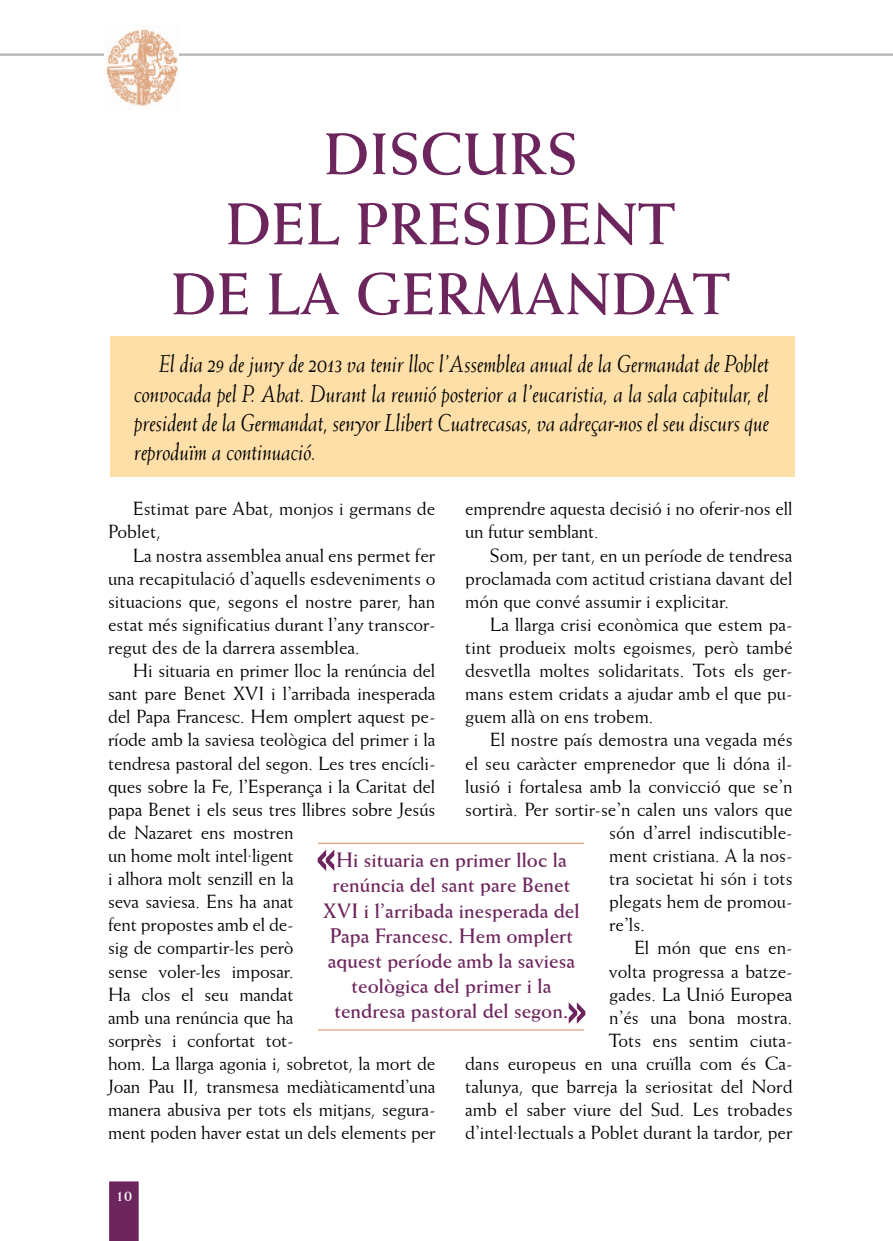
<style>
.page{position:relative;width:893px;height:1241px;background:#fff}
.page>*{position:absolute;margin:0;border:0;box-sizing:border-box;transform-origin:0 0}
.t1{font:700 59.5px/70px "Weiss BT";color:#6d255d;text-align:right}
.t2{font:italic 24.5px/29.4px "Weiss BT";color:#000;text-align:justify;scale:.95 1}
.t3{font:700 21px/25.2px "Weiss BT";color:#6d255d;text-align:center}
.t4{font:19.25px/23.1px "Weiss BT";letter-spacing:-.01em;color:#000}
.t5{font:700 15.75px "Weiss BT";color:#fff}
</style>
<div class="page">
<svg style="left:109px;top:1181px;width:30px;height:59px"></svg>
<hr style="left:0;top:54px;width:893px;height:1px;background:#b1b3b4">
<div style="left:110px;top:337px;width:684px;height:140px;background:#fedfa8"></div>
<hr style="left:318px;top:1029px;width:266px;height:1px;background:#dca37c">
<hr style="left:318px;top:842px;width:266px;height:1px;background:#dca37c">
<svg style="left:317px;top:849px;width:18px;height:22px"></svg>
<svg style="left:568px;top:1002px;width:18px;height:22px"></svg>
<img style="left:104px;top:29px;width:75px;height:77px">
<h1 class="t1" style="left:324px;top:118px;width:218px">Discurs</h1>
<h1 class="t1" style="left:225px;top:188px;width:39px">del</h1>
<h1 class="t1" style="left:355px;top:188px;width:68px">preside</h1>
<h1 class="t1" style="left:171px;top:188px;width:488px">nt<br>de la Germandat</h1>
<p class="t2" style="left:135px;top:348px;width:670px;text-indent:25px">El dia 29 de juny de 2013 va tenir lloc l’Assemblea anual de la Germandat de Poblet convocada pel P. Abat. Durant la reunió posterior a l’eucaristia, a la sala capitular, el president de la Germandat, senyor Llibert Cuatrecasas, va adreçar-nos el seu discurs que reproduïm a continuació.</p>
<p class="t4" style="left:465px;top:496px;width:329px">emprendre aquesta decisió i no oferir-nos ell un futur semblant.</p>
<p class="t4" style="left:465px;top:543px;width:329px;text-align:justify;text-indent:25px">Som, per tant, en un període de tendresa proclamada com actitud cristiana davant del món que convé assumir i explicitar.</p>
<p class="t4" style="left:465px;top:612px;width:329px;text-align:justify;text-indent:25px">La llarga crisi econòmica que estem pa&shy;tint produeix molts egoismes, però també desvetlla moltes solidaritats. Tots els ger&shy;mans estem cridats a ajudar amb el que pu&shy;guem allà on ens trobem.</p>
<p class="t4" style="left:490px;top:727px;width:304px">El nostre país demostra una vegada més</p>
<p class="t4" style="left:465px;top:750px;width:327px">el seu caràcter emprenedor que li dóna il·</p>
<p class="t4" style="left:465px;top:774px;width:329px">lusió i fortalesa amb la convicció que se’n</p>
<p class="t4" style="left:465px;top:797px;width:329px">sortirà. Per sortir-se’n calen uns valors que</p>
<p class="t4" style="left:609px;top:820px;width:185px">són d’arrel indiscutible-</p>
<p class="t4" style="left:609px;top:843px;width:185px">ment cristiana. A la nos-</p>
<p class="t4" style="left:609px;top:866px;width:185px">tra societat hi són i tots</p>
<p class="t4" style="left:609px;top:889px;width:185px">plegats hem de promou-</p>
<p class="t4" style="left:609px;top:912px;width:37px">re’ls.</p>
<p class="t4" style="left:634px;top:935px;width:160px">El món que ens en-</p>
<p class="t4" style="left:609px;top:958px;width:185px">volta progressa a batze-</p>
<p class="t4" style="left:609px;top:981px;width:185px">gades. La Unió Europea</p>
<p class="t4" style="left:609px;top:1005px;width:185px">n’és una bona mostra.</p>
<p class="t4" style="left:609px;top:1028px;width:185px">Tots ens sentim ciuta-</p>
<p class="t4" style="left:465px;top:1051px;width:329px">dans europeus en una cruïlla com és Ca-</p>
<p class="t4" style="left:465px;top:1074px;width:329px">talunya, que barreja la seriositat del Nord</p>
<p class="t4" style="left:465px;top:1097px;width:329px">amb el saber viure del Sud. Les trobades</p>
<p class="t4" style="left:465px;top:1120px;width:329px">d’intel·lectuals a Poblet durant la tardor, per</p>
<p class="t4" style="left:108px;top:496px;width:329px;text-indent:25px">Estimat pare Abat, monjos i germans de<br>Poblet,</p>
<p class="t4" style="left:108px;top:543px;width:329px;text-align:justify;text-indent:25px">La nostra assemblea anual ens permet fer una recapitulació d’aquells esdeveniments o situacions que, segons el nostre parer, han estat més significatius durant l’any transcor&shy;regut des de la darrera assemblea.</p>
<p class="t4" style="left:108px;top:658px;width:329px;text-indent:25px">Hi situaria en primer lloc la renúncia del sant pare Benet XVI i l’arribada inesperada del Papa Francesc. Hem omplert aquest pe&shy;ríode amb la saviesa teològica del primer i la tendresa pastoral del segon. Les tres encícli&shy;ques sobre la Fe, l’Esperança i la Caritat del papa Benet i els seus tres llibres sobre Jesús de Nazaret ens mostren<br>un home molt intel·ligent<br>i alhora molt senzill en la<br>seva saviesa. Ens ha anat<br>fent propostes amb el de-<br>sig de compartir-les però<br>sense voler-les imposar.<br>Ha clos el seu mandat<br>amb una renúncia que ha<br>sorprès i confortat tot-<br>hom. La llarga agonia i, sobretot, la mort de Joan Pau II, transmesa mediàticamentd’una manera abusiva per tots els mitjans, segura&shy;ment poden haver estat un dels elements per</p>
<p class="t3" style="left:323px;top:846px;width:258px">Hi situaria en primer lloc la renúncia del sant pare Benet<br>XVI i l’arribada inesperada del<br>Papa Francesc. Hem omplert aquest període amb la saviesa teològica del primer i la tendresa pastoral del segon.</p>
<p class="t5" style="left:116px;top:1185px;width:18px">10</p>
</div>
